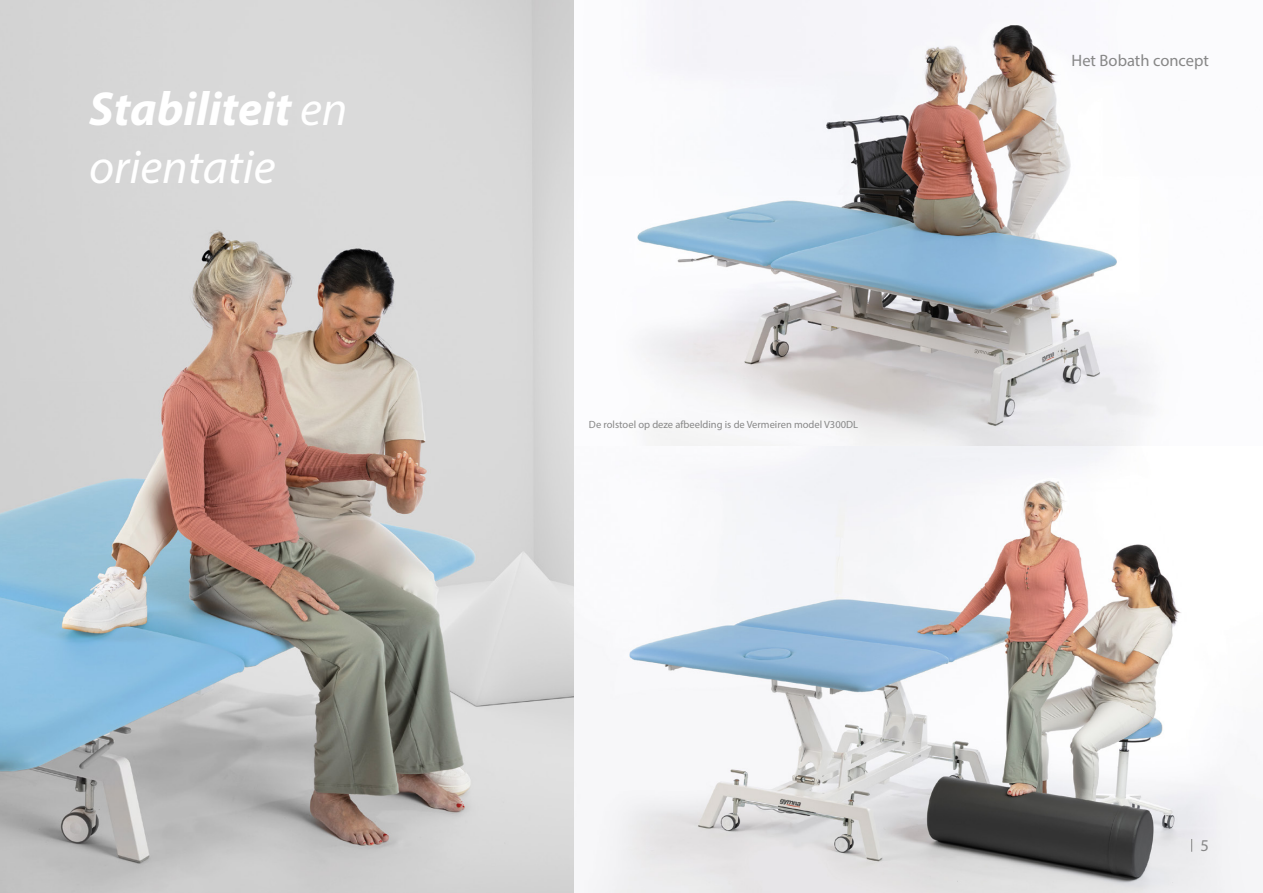
<style>
.page{position:relative;width:1263px;height:893px;background:#fff}
.page>*{position:absolute;margin:0;border:0;box-sizing:border-box;transform-origin:0 0}
.t1{font:italic 47.85px/57.4px "Myriad Pro";color:#fff}
.t2{font:16.5px "Myriad Pro";color:#878787}
.t3{font:10.5px "Myriad Pro";color:#878787}
.s1{font-weight:700}
</style>
<div class="page">
<img style="left:0;top:0;width:1247px;height:893px">
<svg style="left:1191px;top:839px;width:1px;height:13px"></svg>
<h1 class="t1" style="left:89px;top:80px;width:260px"><span class="s1">Stabiliteit</span> en orientatie</h1>
<p class="t3" style="left:589px;top:418px;width:271px">De rolstoel op deze afbeelding is de Vermeiren model V300DL</p>
<h2 class="t2" style="left:1071px;top:51px;width:139px">Het Bobath concept</h2>
<h2 class="t2" style="left:1200px;top:836px;width:10px">5</h2>
</div>
